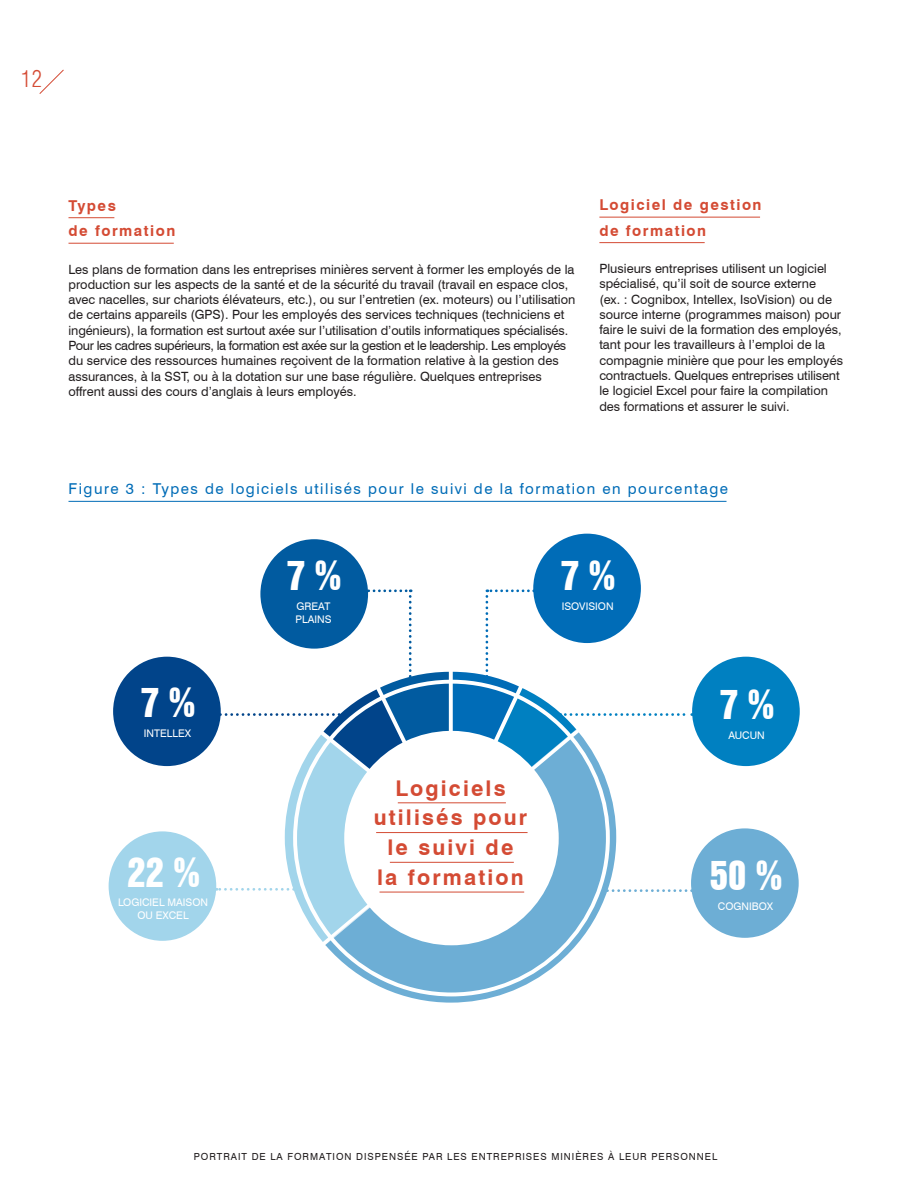
<style>
.page{position:relative;width:918px;height:1188px;background:#fff}
.page>*{position:absolute;margin:0;border:0;box-sizing:border-box;transform-origin:0 0}
.t1{font:36.45px "Swiss 921 BT Regular A";color:#fff}
.t2{font:300 condensed 22.8px "Swiss 721 BT";color:#d44b34}
.t3{font:700 21.6px/29.7px "Swiss 721 BT";letter-spacing:.1em;color:#d44b34;text-align:center}
.t4{font:15px "Swiss 721 BT";letter-spacing:.1em;color:#006cb7}
.t5{font:700 15px/25.5px "Swiss 721 BT";letter-spacing:.1em;color:#d44b34}
.t6{font:12.75px/15.3px "Swiss 721 BT";color:#231f20}
.t7{font:10.5px/12.6px "Swiss 721 BT";color:#fff}
.t8{font:9.75px "Swiss 721 BT";letter-spacing:.1em;color:#231f20}
</style>
<div class="page">
<hr style="left:917px;top:0;width:1px;height:1188px;background:#a2d5eb">
<svg style="left:39px;top:69px;width:25px;height:25px"></svg>
<svg style="left:325px;top:945px;width:181px;height:58px"></svg>
<svg style="left:334px;top:945px;width:242px;height:48px;fill:#6daed5"></svg>
<hr style="left:69px;top:217px;width:45px;height:1px;background:#d44b34">
<hr style="left:69px;top:243px;width:105px;height:1px;background:#d44b34">
<hr style="left:599px;top:217px;width:161px;height:1px;background:#d44b34">
<hr style="left:599px;top:242px;width:106px;height:1px;background:#d44b34">
<div style="left:692px;top:657px;width:108px;height:109px;background:#0080c1;border-radius:50%"></div>
<div style="left:533px;top:534px;width:108px;height:109px;background:#006cb7;border-radius:50%"></div>
<div style="left:260px;top:539px;width:108px;height:110px;background:#015ba0;border-radius:50%"></div>
<div style="left:113px;top:657px;width:108px;height:109px;background:#01448a;border-radius:50%"></div>
<div style="left:109px;top:831px;width:107px;height:110px;background:#a2d5eb;border-radius:50%"></div>
<div style="left:691px;top:828px;width:108px;height:110px;background:#6daed5;border-radius:50%"></div>
<hr style="left:69px;top:501px;width:658px;height:1px;background:#006cb7">
<svg style="left:215px;top:589px;width:482px;height:356px"></svg>
<p class="t2" style="left:21px;top:65px;width:23px">12</p>
<p class="t5" style="left:69px;top:193px;width:108px">Types<br>de formation</p>
<p class="t6" style="left:69px;top:261px;width:508px">Les plans de formation dans les entreprises minières servent à former les employés de la production sur les aspects de la santé et de la sécurité du travail (travail en espace clos, avec nacelles, sur chariots élévateurs, etc.), ou sur l’entretien (ex. moteurs) ou l’utilisation de certains appareils (GPS</p>
<p class="t6" style="left:69px;top:307px;width:501px;text-indent:152px">). Pour les employés des services techniques (techniciens et ingénieurs), la formation est surtout axée sur l’utilisation d’outils informatiques spécialisés.<br>Pour les cadres supérieurs, la formation est axée sur la gestion et le leadership. Les employés du service des ressources humaines reçoivent de la formation relative à la gestion des assurances, à la SST, ou à la dotation sur une base régulière. Quelques entreprises offrent aussi des cours d’anglais à leurs employés.</p>
<p class="t5" style="left:599px;top:192px;width:164px">Logiciel de gestion de formation</p>
<p class="t6" style="left:599px;top:261px;width:245px">Plusieurs entreprises utilisent un logiciel spécialisé, qu’il soit de source externe<br>(ex. : Cognibox, Intellex, IsoVision) ou de source interne (programmes maison) pour faire le suivi de la formation des employés, tant pour les travailleurs à l’emploi de la compagnie minière que pour les employés contractuels. Quelques entreprises utilisent le logiciel Excel pour faire la compilation des formations et assurer le suivi.</p>
<p class="t4" style="left:69px;top:480px;width:661px">Figure 3 : Types de logiciels utilisés pour le suivi de la formation en pourcentage</p>
<p class="t1" style="left:141px;top:679px;width:56px">7 %</p>
<p class="t7" style="left:144px;top:727px;width:7px">intelle</p>
<p class="t7" style="left:185px;top:727px;width:8px">x</p>
<p class="t1" style="left:127px;top:848px;width:74px">22 %</p>
<p class="t7" style="left:118px;top:896px;width:28px">logiciel</p>
<p class="t7" style="left:138px;top:896px;width:70px;text-indent:30px">maison ou excel</p>
<p class="t1" style="left:287px;top:552px;width:56px">7 %</p>
<p class="t7" style="left:296px;top:600px;width:24px">great plain</p>
<p class="t7" style="left:325px;top:613px;width:8px">s</p>
<p class="t1" style="left:561px;top:552px;width:56px">7 %</p>
<p class="t7" style="left:562px;top:600px;width:52px">isovision</p>
<p class="t3" style="left:374px;top:773px;width:155px">Logiciels utilisés pour le suivi de<br>la formation</p>
<p class="t1" style="left:720px;top:681px;width:56px">7 %</p>
<p class="t7" style="left:728px;top:728px;width:36px">aucun</p>
<p class="t1" style="left:710px;top:852px;width:74px">50 %</p>
<p class="t7" style="left:718px;top:900px;width:57px">cogni box</p>
<p class="t8" style="left:194px;top:1150px;width:525px">Portrait de la formation dispensée par les entreprises minières à leur personnel</p>
</div>
